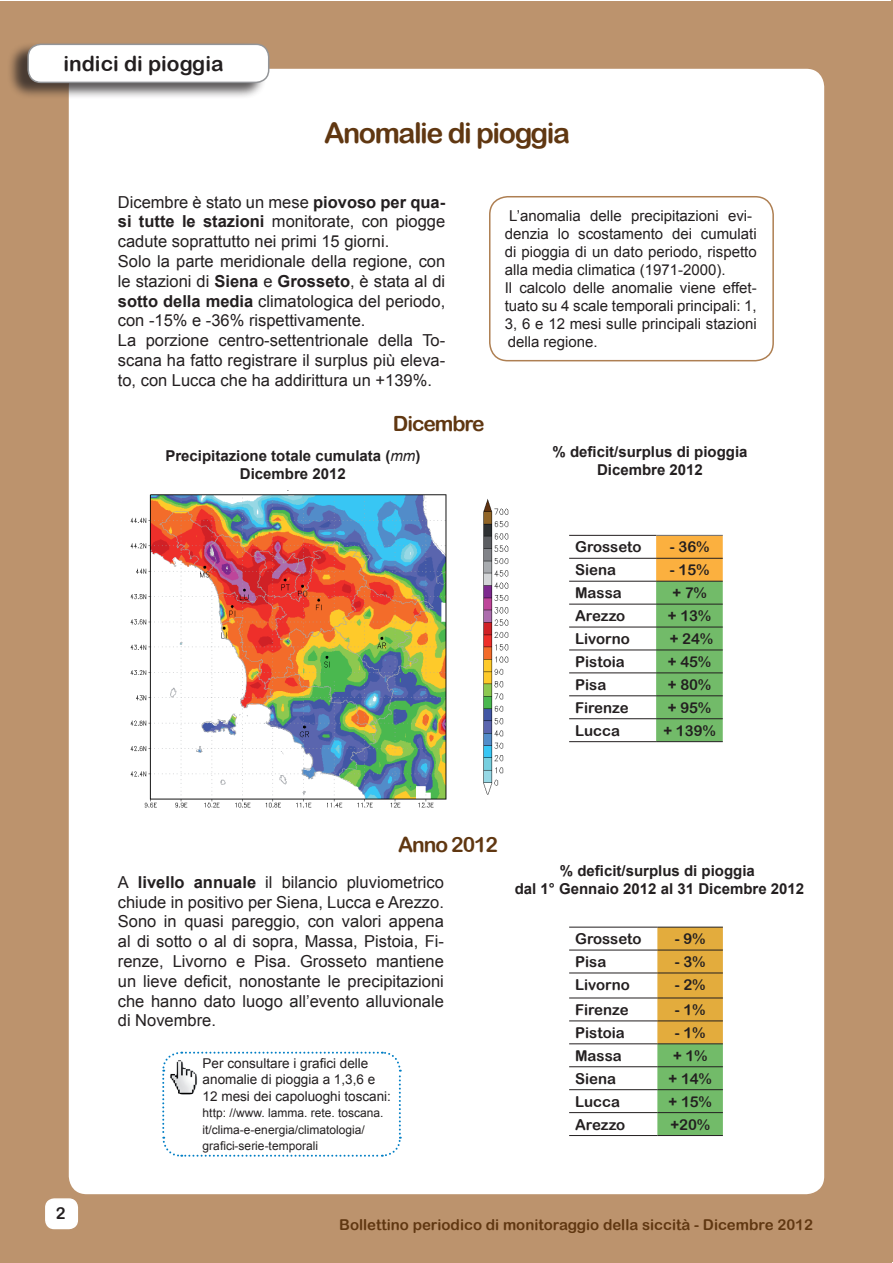
<style>
.page{position:relative;width:893px;height:1263px;background:#fff}
.page>*{position:absolute;margin:0;border:0;box-sizing:border-box;transform-origin:0 0}
.t1{font:28.5px "Arial Rounded MT Bold";letter-spacing:-.05em;color:#603711}
.t2{font:21px "Arial Rounded MT Bold";letter-spacing:-.05em;color:#603711}
.t3{font:21px "Arial Rounded MT Bold";color:#231f20}
.t4{font:16.5px/19.8px "Arial";color:#231f20}
.t5{font:16.5px "Arial Rounded MT Bold";color:#231f20}
.t6{font:15px/18px "Arial";color:#231f20}
.t7{font:15px "Arial Rounded MT Bold";color:#231f20}
.t8{font:700 15px/18px "Arial";color:#231f20;text-align:center}
.t9{font:15px "Arial Rounded MT Bold";color:#603711}
.t10{font:13.5px/16.5px "Arial";color:#231f20}
.t11{font:12px/16.5px "Arial";color:#231f20}
.s1{font-weight:700}
.s2{font-weight:400;font-style:italic}
</style>
<div class="page">
<div style="left:0;top:1px;width:892px;height:1261px;background:#bc936d"></div>
<div style="left:69px;top:69px;width:755px;height:1125px;background:#fff;border-radius:18px"></div>
<div style="left:46px;top:1199px;width:31px;height:29px;background:#fff;border-radius:9px"></div>
<div style="left:45px;top:1198px;width:33px;height:31px;border:2px solid #fff;border-radius:9px"></div>
<div style="left:6px;top:41px;width:261px;height:58px;background:#231f20;opacity:.75"></div>
<div style="left:28px;top:44px;width:241px;height:38px;background:#fff;border-radius:13px"></div>
<div style="left:27px;top:44px;width:242px;height:39px;border:2px solid #939598;border-radius:13px"></div>
<hr style="left:891px;top:1px;width:2px;height:1261px;background:#bc936d">
<div style="left:489px;top:196px;width:285px;height:165px;border:2px solid #ae7f52;border-radius:18px"></div>
<svg style="left:162px;top:1051px;width:240px;height:106px"></svg>
<img style="left:169px;top:1060px;width:28px;height:35px">
<svg style="left:656px;top:536px;width:67px;height:205px;background:#8fb65f"></svg>
<hr style="left:569px;top:650px;width:87px;height:1px;background:#231f20">
<hr style="left:569px;top:672px;width:87px;height:1px;background:#231f20">
<hr style="left:569px;top:695px;width:87px;height:1px;background:#231f20">
<hr style="left:569px;top:718px;width:87px;height:1px;background:#231f20">
<hr style="left:569px;top:741px;width:87px;height:1px;background:#231f20">
<hr style="left:569px;top:535px;width:87px;height:1px;background:#231f20">
<hr style="left:569px;top:558px;width:87px;height:1px;background:#231f20">
<hr style="left:569px;top:581px;width:87px;height:1px;background:#231f20">
<hr style="left:569px;top:604px;width:87px;height:1px;background:#231f20">
<hr style="left:569px;top:627px;width:87px;height:1px;background:#231f20">
<hr style="left:656px;top:627px;width:67px;height:1px;background:#231f20">
<hr style="left:656px;top:650px;width:67px;height:1px;background:#231f20">
<hr style="left:656px;top:672px;width:67px;height:1px;background:#231f20">
<hr style="left:656px;top:695px;width:67px;height:1px;background:#231f20">
<hr style="left:656px;top:718px;width:67px;height:1px;background:#231f20">
<hr style="left:656px;top:741px;width:67px;height:1px;background:#231f20">
<hr style="left:656px;top:604px;width:67px;height:1px;background:#231f20">
<hr style="left:656px;top:581px;width:67px;height:1px;background:#231f20">
<hr style="left:656px;top:558px;width:67px;height:1px;background:#231f20">
<hr style="left:656px;top:535px;width:67px;height:1px;background:#69696c">
<svg style="left:657px;top:928px;width:66px;height:207px;background:#b0b152"></svg>
<hr style="left:569px;top:1043px;width:88px;height:1px;background:#231f20">
<hr style="left:569px;top:1066px;width:88px;height:1px;background:#231f20">
<hr style="left:569px;top:1089px;width:88px;height:1px;background:#231f20">
<hr style="left:569px;top:1112px;width:88px;height:1px;background:#231f20">
<hr style="left:569px;top:1135px;width:88px;height:1px;background:#231f20">
<hr style="left:569px;top:927px;width:88px;height:1px;background:#231f20">
<hr style="left:569px;top:950px;width:88px;height:1px;background:#231f20">
<hr style="left:569px;top:972px;width:88px;height:1px;background:#231f20">
<hr style="left:569px;top:997px;width:88px;height:1px;background:#231f20">
<hr style="left:569px;top:1020px;width:88px;height:1px;background:#231f20">
<hr style="left:657px;top:972px;width:66px;height:1px;background:#231f20">
<hr style="left:657px;top:997px;width:66px;height:1px;background:#231f20">
<hr style="left:657px;top:927px;width:66px;height:1px;background:#231f20">
<hr style="left:657px;top:950px;width:66px;height:1px;background:#231f20">
<hr style="left:657px;top:1020px;width:66px;height:1px;background:#231f20">
<hr style="left:657px;top:1043px;width:66px;height:1px;background:#231f20">
<hr style="left:657px;top:1066px;width:66px;height:1px;background:#231f20">
<hr style="left:657px;top:1089px;width:66px;height:1px;background:#231f20">
<hr style="left:657px;top:1112px;width:66px;height:1px;background:#231f20">
<hr style="left:657px;top:1135px;width:66px;height:1px;background:#231f20">
<img style="left:130px;top:490px;width:379px;height:318px">
<p class="t3" style="left:63px;top:51px;width:162px">indici di pioggia</p>
<h1 class="t1" style="left:324px;top:116px;width:247px">Anomalie di pioggia</h1>
<p class="t4" style="left:118px;top:192px;width:329px">Dicembre è stato un mese <span class="s1">piovoso per qua&shy;si tutte le stazioni</span> monitorate, con piogge cadute soprattutto nei primi 15 giorni.<br>Solo la parte meridionale della regione, con le stazioni di <span class="s1">Siena</span> e <span class="s1">Grosseto</span>, è stata al di <span class="s1">sotto della media</span> climatologica del periodo, con -15% e -36% rispettivamente.<br>La porzione centro-settentrionale della To&shy;scana ha fatto registrare il surplus più eleva&shy;to, con Lucca che ha addirittura un +139%.</p>
<p class="t2" style="left:393px;top:411px;width:93px">Dicembre</p>
<p class="t8" style="left:165px;top:447px;width:257px">Precipitazione totale cumulata (<span class="s2">mm</span>)<br>Dicembre 2012</p>
<p class="t6" style="left:505px;top:207px;width:254px;text-indent:4px">L’anomalia delle precipitazioni evi&shy;denzia lo scostamento dei cumulati di pioggia di un dato periodo, rispetto alla media climatica (1971-2000).<br>Il calcolo delle anomalie viene effet&shy;tuato su 4 scale temporali principali: 1, 3, 6 e 12 mesi sulle principali stazioni della regione.</p>
<p class="t8" style="left:553px;top:443px;width:197px">% deficit/surplus di pioggia<br>Dicembre 2012</p>
<p class="t7" style="left:575px;top:538px;width:68px">Grosseto</p>
<p class="t7" style="left:670px;top:538px;width:41px">- 36%</p>
<p class="t7" style="left:575px;top:561px;width:42px">Siena</p>
<p class="t7" style="left:670px;top:561px;width:41px">- 15%</p>
<p class="t7" style="left:575px;top:584px;width:48px">Massa</p>
<p class="t7" style="left:672px;top:584px;width:36px">+ 7%</p>
<p class="t7" style="left:575px;top:607px;width:52px">Arezzo</p>
<p class="t7" style="left:668px;top:607px;width:45px">+ 13%</p>
<p class="t7" style="left:575px;top:630px;width:56px">Livorno</p>
<p class="t7" style="left:670px;top:630px;width:45px">+ 24%</p>
<p class="t7" style="left:575px;top:653px;width:51px">Pistoia</p>
<p class="t7" style="left:668px;top:653px;width:45px">+ 45%</p>
<p class="t7" style="left:575px;top:676px;width:33px">Pisa</p>
<p class="t7" style="left:668px;top:676px;width:45px">+ 80%</p>
<p class="t7" style="left:575px;top:698px;width:55px">Firenze</p>
<p class="t7" style="left:668px;top:698px;width:45px">+ 95%</p>
<p class="t7" style="left:575px;top:721px;width:46px">Lucca</p>
<p class="t7" style="left:663px;top:721px;width:54px">+ 139%</p>
<p class="t5" style="left:56px;top:1203px;width:11px">2</p>
<p class="t2" style="left:398px;top:832px;width:101px">Anno 2012</p>
<p class="t4" style="left:118px;top:872px;width:328px;text-align:justify">A <span class="s1">livello annuale</span> il bilancio pluviometrico chiude in positivo per Siena, Lucca e Arezzo.<br>Sono in quasi pareggio, con valori appena al di sotto o al di sopra, Massa, Pistoia, Fi&shy;renze, Livorno e Pisa. Grosseto mantiene un lieve deficit, nonostante le precipitazioni che hanno dato luogo all’evento alluvionale di Novembre.</p>
<p class="t10" style="left:203px;top:1055px;width:190px">Per consultare i grafici delle anomalie di pioggia a 1,3,6 e<br>12 mesi dei capoluoghi toscani:</p>
<p class="t11" style="left:203px;top:1105px;width:182px">http: //www. lamma. rete. toscana. it/clima-e-energia/climatologia/ grafici-serie-temporali</p>
<p class="t8" style="left:515px;top:862px;width:291px">% deficit/surplus di pioggia<br>dal 1° Gennaio 2012 al 31 Dicembre 2012</p>
<p class="t7" style="left:575px;top:930px;width:68px">Grosseto</p>
<p class="t7" style="left:675px;top:930px;width:32px">- 9%</p>
<p class="t7" style="left:575px;top:953px;width:33px">Pisa</p>
<p class="t7" style="left:675px;top:953px;width:32px">- 3%</p>
<p class="t7" style="left:575px;top:976px;width:56px">Livorno</p>
<p class="t7" style="left:675px;top:976px;width:32px">- 2%</p>
<p class="t7" style="left:575px;top:1001px;width:55px">Firenze</p>
<p class="t7" style="left:675px;top:1001px;width:32px">- 1%</p>
<p class="t7" style="left:575px;top:1024px;width:51px">Pistoia</p>
<p class="t7" style="left:675px;top:1024px;width:32px">- 1%</p>
<p class="t7" style="left:575px;top:1046px;width:48px">Massa</p>
<p class="t7" style="left:673px;top:1046px;width:36px">+ 1%</p>
<p class="t7" style="left:575px;top:1069px;width:42px">Siena</p>
<p class="t7" style="left:669px;top:1069px;width:45px">+ 14%</p>
<p class="t7" style="left:575px;top:1092px;width:46px">Lucca</p>
<p class="t7" style="left:669px;top:1092px;width:45px">+ 15%</p>
<p class="t7" style="left:575px;top:1115px;width:52px">Arezzo</p>
<p class="t7" style="left:670px;top:1115px;width:41px">+20%</p>
<p class="t9" style="left:339px;top:1216px;width:475px">Bollettino periodico di monitoraggio della siccità - Dicembre 2012</p>
</div>
